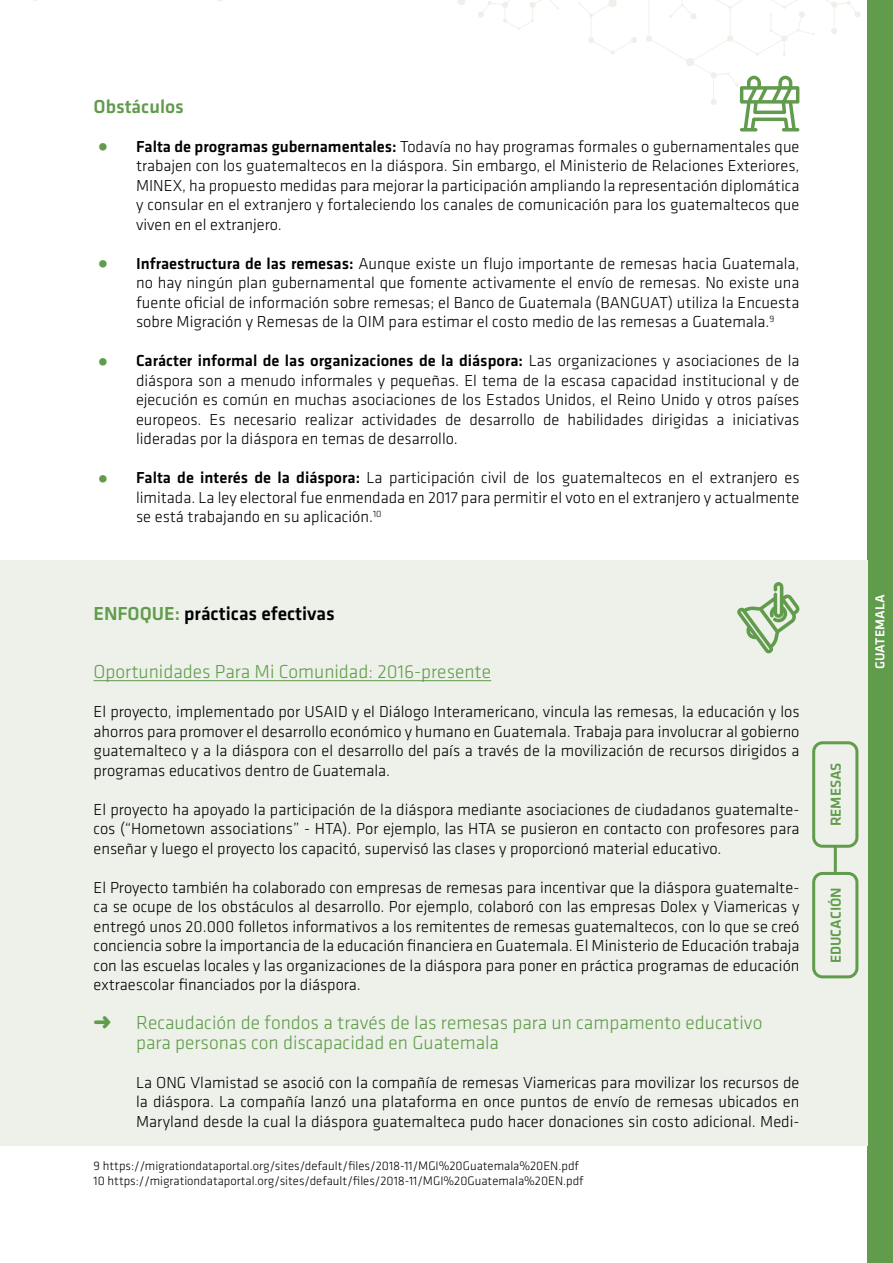
<style>
.page{position:relative;width:893px;height:1263px;background:#fff}
.page>*{position:absolute;margin:0;border:0;box-sizing:border-box;transform-origin:0 0}
.t1{font:300 19.5px/19.5px "Klavika";color:#619b4c}
.t2{font:500 19.5px "Klavika";color:#000}
.t3{font:500 19.5px "Klavika";color:#619b4c}
.t4{font:300 16.5px/19.5px "Klavika";color:#000;text-align:justify}
.t5{font:500 15px "Klavika";color:#619b4c}
.t6{font:500 13.5px "Klavika";color:#fff}
.t7{font:300 12.75px/15.6px "Klavika";color:#000}
.s1{color:#619b4c}
.s2{font-weight:500}
</style>
<div class="page">
<div style="left:867px;top:0;width:26px;height:1263px;background:#619b4c"></div>
<svg style="left:578px;top:0;width:59px;height:54px"></svg>
<svg style="left:457px;top:0;width:102px;height:30px"></svg>
<div style="left:0;top:560px;width:867px;height:586px;background:#edf1e9"></div>
<hr style="left:94px;top:680px;width:397px;height:1px;background:#619b4c">
<svg style="left:737px;top:582px;width:63px;height:71px"></svg>
<svg style="left:812px;top:741px;width:46px;height:107px"></svg>
<svg style="left:812px;top:872px;width:46px;height:106px"></svg>
<hr style="left:834px;top:846px;width:3px;height:26px;background:#619b4c">
<svg style="left:646px;top:0;width:215px;height:131px"></svg>
<p class="t3" style="left:94px;top:93px;width:92px">Obstáculos</p>
<p class="t4" style="left:136px;top:136px;width:665px;text-indent:-43px"><span class="s1">•</span> <span class="s2">Falta de programas gubernamentales:</span> Todavía no hay programas formales o gubernamentales que trabajen con los guatemaltecos en la diáspora. Sin embargo, el Ministerio de Relaciones Exteriores, MINEX, ha propuesto medidas para mejorar la participación ampliando la representación diplomática y consular en el extranjero y fortaleciendo los canales de comunicación para los guatemaltecos que viven en el extranjero.</p>
<p class="t4" style="left:136px;top:253px;width:665px;text-indent:-43px"><span class="s1">•</span> <span class="s2">Infraestructura de las remesas:</span> Aunque existe un flujo importante de remesas hacia Guatemala, no hay ningún plan gubernamental que fomente activamente el envío de remesas. No existe una fuente oficial de información sobre remesas; el Banco de Guatemala (BANGUAT) utiliza la Encuesta sobre Migración y Remesas de la OIM para estimar el costo medio de las remesas a Guatemala.<sup>9</sup></p>
<p class="t4" style="left:136px;top:351px;width:665px;text-indent:-43px"><span class="s1">•</span> <span class="s2">Carácter informal de las organizaciones de la diáspora:</span> Las organizaciones y asociaciones de la diáspora son a menudo informales y pequeñas. El tema de la escasa capacidad institucional y de ejecución es común en muchas asociaciones de los Estados Unidos, el Reino Unido y otros países europeos. Es necesario realizar actividades de desarrollo de habilidades dirigidas a iniciativas lideradas por la diáspora en temas de desarrollo.</p>
<p class="t4" style="left:136px;top:468px;width:665px;text-indent:-43px"><span class="s1">•</span> <span class="s2">Falta de interés de la diáspora:</span> La participación civil de los guatemaltecos en el extranjero es limitada. La ley electoral fue enmendada en 2017 para permitir el voto en el extranjero y actualmente se está trabajando en su aplicación.<sup>10</sup></p>
<p class="t2" style="left:94px;top:600px;width:243px"><span class="s1">ENFOQUE:</span> prácticas efectivas</p>
<p class="t1" style="left:94px;top:662px;width:399px">Oportunidades Para Mi Comunidad: 2016-presente</p>
<p class="t4" style="left:94px;top:702px;width:707px">El proyecto, implementado por USAID y el Diálogo Interamericano, vincula las remesas, la educación y los ahorros para promover el desarrollo económico y humano en Guatemala. Trabaja para involucrar al gobierno guatemalteco y a la diáspora con el desarrollo del país a través de la movilización de recursos dirigidos a programas educativos dentro de Guatemala.</p>
<p class="t4" style="left:94px;top:799px;width:707px">El proyecto ha apoyado la participación de la diáspora mediante asociaciones de ciudadanos guatemalte&shy;cos (“Hometown associations” - HTA). Por ejemplo, las HTA se pusieron en contacto con profesores para enseñar y luego el proyecto los capacitó, supervisó las clases y proporcionó material educativo.</p>
<p class="t4" style="left:94px;top:877px;width:707px">El Proyecto también ha colaborado con empresas de remesas para incentivar que la diáspora guatemalte&shy;ca se ocupe de los obstáculos al desarrollo. Por ejemplo, colaboró con las empresas Dolex y Viamericas y entregó unos 20.000 folletos informativos a los remitentes de remesas guatemaltecos, con lo que se creó conciencia sobre la importancia de la educación financiera en Guatemala. El Ministerio de Educación trabaja con las escuelas locales y las organizaciones de la diáspora para poner en práctica programas de educación extraescolar financiados por la diáspora.</p>
<p class="t1" style="left:136px;top:1013px;width:628px">Recaudación de fondos a través de las remesas para un campamento educativo para personas con discapacidad en Guatemala</p>
<p class="t4" style="left:136px;top:1072px;width:665px">La ONG Vlamistad se asoció con la compañía de remesas Viamericas para movilizar los recursos de la diáspora. La compañía lanzó una plataforma en once puntos de envío de remesas ubicados en Maryland desde la cual la diáspora guatemalteca pudo hacer donaciones sin costo adicional. Medi-</p>
<p class="t7" style="left:94px;top:1157px;width:492px">9 https://migrationdataportal.org/sites/default/files/2018-11/MGI%20Guatemala%20EN.pdf<br>10 https://migrationdataportal.org/sites/default/files/2018-11/MGI%20Guatemala%20EN.pdf</p>
<p class="t5" style="left:826px;top:826px;width:65px;rotate:-90deg">REMESAS</p>
<p class="t5" style="left:826px;top:963px;width:77px;rotate:-90deg">EDUCACIÓN</p>
<p class="t6" style="left:871px;top:669px;width:76px;rotate:-90deg">GUATEMALA</p>
</div>
